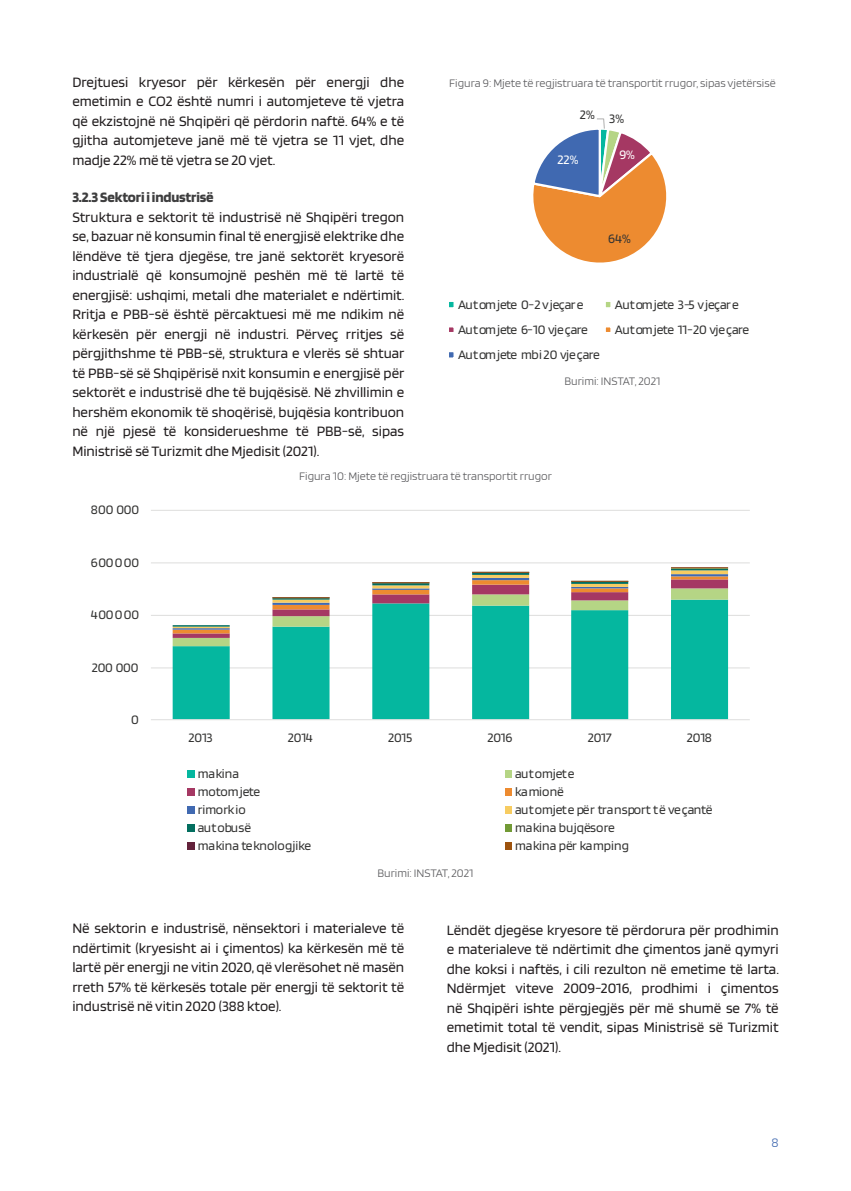
<style>
.page{position:relative;width:851px;height:1191px;background:#fff}
.page>*{position:absolute;margin:0;border:0;box-sizing:border-box;transform-origin:0 0}
.Body{font:15px/19.5px "Blinker";color:#231f20;text-align:justify}
.Subtitle{font:700 15px "Blinker";letter-spacing:-.01em;color:#3e3e3f}
.t1{font:13.5px "Blinker";color:#343433}
.t2{font:13.5px "Blinker";letter-spacing:-.02em;color:#343433}
.t3{font:13.5px "Blinker";color:#fff}
.t4{font:200 13.5px "Blinker";color:#4069b0}
.Footnote{font:200 12px "Blinker";color:#5a5a5d}
</style>
<div class="page">
<svg style="left:533px;top:118px;width:134px;height:145px"></svg>
<div style="left:448px;top:301px;width:6px;height:7px;background:#05b79f"></div>
<div style="left:446px;top:300px;width:9px;height:9px;border:2px solid #fff"></div>
<div style="left:604px;top:301px;width:7px;height:7px;background:#b5d585"></div>
<div style="left:603px;top:300px;width:9px;height:9px;border:2px solid #fff"></div>
<div style="left:448px;top:326px;width:6px;height:7px;background:#a53863"></div>
<div style="left:446px;top:325px;width:9px;height:9px;border:2px solid #fff"></div>
<div style="left:604px;top:326px;width:7px;height:7px;background:#ed8b30"></div>
<div style="left:603px;top:325px;width:9px;height:9px;border:2px solid #fff"></div>
<div style="left:448px;top:351px;width:6px;height:7px;background:#4069b1"></div>
<div style="left:446px;top:350px;width:9px;height:10px;border:2px solid #fff"></div>
<hr style="left:151px;top:667px;width:598px;height:1px;background:#e1e1e0">
<hr style="left:151px;top:615px;width:598px;height:1px;background:#e1e1e0">
<hr style="left:151px;top:562px;width:598px;height:1px;background:#e1e1e0">
<hr style="left:151px;top:510px;width:598px;height:1px;background:#e1e1e0">
<svg style="left:173px;top:646px;width:555px;height:73px;fill:#05b79f"></svg>
<svg style="left:173px;top:576px;width:555px;height:70px"></svg>
<hr style="left:173px;top:628px;width:57px;height:1px;background:#4069b1">
<hr style="left:272px;top:602px;width:57px;height:3px;background:#4069b1">
<hr style="left:372px;top:588px;width:57px;height:2px;background:#4069b1">
<hr style="left:472px;top:578px;width:57px;height:2px;background:#4069b1">
<hr style="left:571px;top:587px;width:57px;height:1px;background:#4069b1">
<hr style="left:671px;top:574px;width:57px;height:2px;background:#4069b1">
<hr style="left:173px;top:626px;width:57px;height:2px;background:#f7cc61">
<hr style="left:272px;top:599px;width:57px;height:3px;background:#f7cc61">
<hr style="left:372px;top:585px;width:57px;height:3px;background:#f7cc61">
<hr style="left:472px;top:575px;width:57px;height:3px;background:#f7cc61">
<hr style="left:571px;top:584px;width:57px;height:3px;background:#f7cc61">
<svg style="left:671px;top:570px;width:57px;height:4px"></svg>
<hr style="left:173px;top:625px;width:57px;height:1px;background:#036e5f">
<hr style="left:272px;top:598px;width:57px;height:1px;background:#036e5f">
<hr style="left:372px;top:583px;width:57px;height:2px;background:#036e5f">
<hr style="left:472px;top:572px;width:57px;height:3px;background:#036e5f">
<hr style="left:571px;top:581px;width:57px;height:3px;background:#036e5f">
<hr style="left:671px;top:569px;width:57px;height:1px;background:#036e5f">
<hr style="left:671px;top:568px;width:57px;height:1px;background:#729a35">
<hr style="left:272px;top:597px;width:57px;height:1px;background:#9d530e">
<hr style="left:372px;top:582px;width:57px;height:1px;background:#9d530e">
<hr style="left:472px;top:572px;width:57px;height:1px;background:#9d530e">
<hr style="left:571px;top:581px;width:57px;height:1px;background:#9d530e">
<hr style="left:671px;top:567px;width:57px;height:1px;background:#9d530e">
<hr style="left:151px;top:719px;width:598px;height:1px;background:#e1e1e0">
<div style="left:188px;top:770px;width:7px;height:7px;background:#05b79f"></div>
<div style="left:505px;top:770px;width:7px;height:7px;background:#b5d585"></div>
<div style="left:188px;top:788px;width:7px;height:7px;background:#a53863"></div>
<div style="left:505px;top:788px;width:7px;height:7px;background:#ed8b30"></div>
<div style="left:188px;top:806px;width:7px;height:7px;background:#4069b1"></div>
<div style="left:505px;top:806px;width:7px;height:7px;background:#f7cc61"></div>
<div style="left:188px;top:824px;width:7px;height:7px;background:#036e5f"></div>
<div style="left:505px;top:824px;width:7px;height:7px;background:#729a35"></div>
<div style="left:188px;top:842px;width:7px;height:7px;background:#63223b"></div>
<div style="left:505px;top:842px;width:7px;height:7px;background:#9d530e"></div>
<p class="Body" style="left:72px;top:72px;width:333px">Drejtuesi kryesor për kërkesën për energji dhe emetimin e CO2 është numri i automjeteve të vjetra që ekzistojnë në Shqipëri që përdorin naftë. 64% e të gjitha automjeteve janë më të vjetra se 11 vjet, dhe madje 22% më të vjetra se 20 vjet.</p>
<p class="Subtitle" style="left:72px;top:190px;width:143px">3.2.3 Sektori i industrisë</p>
<p class="Body" style="left:72px;top:207px;width:333px">Struktura e sektorit të industrisë në Shqipëri tregon se, bazuar në konsumin final të energjisë elektrike dhe lëndëve të tjera djegëse, tre janë sektorët kryesorë industrialë që konsumojnë peshën më të lartë të energjisë: ushqimi, metali dhe materialet e ndërtimit.<br>Rritja e PBB-së është përcaktuesi më me ndikim në kërkesën për energji në industri. Përveç rritjes së përgjithshme të PBB-së, struktura e vlerës së shtuar të PBB-së së Shqipërisë nxit konsumin e energjisë për sektorët e industrisë dhe të bujqësisë. Në zhvillimin e hershëm ekonomik të shoqërisë, bujqësia kontribuon në një pjesë të konsiderueshme të PBB-së, sipas Ministrisë së Turizmit dhe Mjedisit (2021).</p>
<p class="Footnote" style="left:449px;top:77px;width:328px">Figura 9: Mjete të regjistruara të transportit rrugor, sipas vjetërsisë</p>
<p class="t1" style="left:580px;top:109px;width:46px">2% 3%</p>
<p class="t3" style="left:619px;top:148px;width:17px">9%</p>
<p class="t3" style="left:557px;top:153px;width:22px">22%</p>
<p class="t1" style="left:608px;top:231px;width:24px">64%</p>
<p class="t1" style="left:458px;top:297px;width:127px">Automjete 0-2 vjeçare</p>
<p class="t1" style="left:614px;top:297px;width:125px">Automjete 3-5 vjeçare</p>
<p class="t2" style="left:458px;top:323px;width:131px">Automjete 6-10 vjeçare</p>
<p class="t1" style="left:614px;top:323px;width:136px">Automjete 11-20 vjeçare</p>
<p class="t1" style="left:458px;top:348px;width:143px">Automjete mbi 20 vjeçare</p>
<p class="Footnote" style="left:564px;top:375px;width:97px">Burimi: INSTAT, 2021</p>
<p class="t1" style="left:91px;top:503px;width:50px">800 000</p>
<p class="t1" style="left:91px;top:555px;width:50px">600000</p>
<p class="t1" style="left:91px;top:608px;width:50px">400000</p>
<p class="t1" style="left:92px;top:660px;width:48px">200 000</p>
<p class="t1" style="left:131px;top:713px;width:9px">0</p>
<p class="Footnote" style="left:299px;top:470px;width:254px">Figura 10: Mjete të regjistruara të transportit rrugor</p>
<p class="t1" style="left:188px;top:731px;width:26px">2013</p>
<p class="t1" style="left:288px;top:731px;width:26px">2014</p>
<p class="t1" style="left:388px;top:731px;width:26px">2015</p>
<p class="t1" style="left:487px;top:731px;width:26px">2016</p>
<p class="t1" style="left:587px;top:731px;width:26px">2017</p>
<p class="t1" style="left:686px;top:731px;width:27px">2018</p>
<p class="t1" style="left:198px;top:767px;width:43px">makina</p>
<p class="t1" style="left:515px;top:767px;width:61px">automjete</p>
<p class="t1" style="left:198px;top:785px;width:64px">motomjete</p>
<p class="t1" style="left:515px;top:785px;width:50px">kamionë</p>
<p class="t1" style="left:198px;top:803px;width:49px">rimorkio</p>
<p class="t1" style="left:515px;top:803px;width:199px">automjete për transport të veçantë</p>
<p class="t1" style="left:198px;top:821px;width:55px">autobusë</p>
<p class="t1" style="left:515px;top:821px;width:101px">makina bujqësore</p>
<p class="t1" style="left:198px;top:839px;width:115px">makina teknologjike</p>
<p class="t1" style="left:515px;top:839px;width:115px">makina për kamping</p>
<p class="Footnote" style="left:377px;top:867px;width:97px">Burimi: INSTAT, 2021</p>
<p class="Body" style="left:72px;top:918px;width:333px">Në sektorin e industrisë, nënsektori i materialeve të ndërtimit (kryesisht ai i çimentos) ka kërkesën më të lartë për energji ne vitin 2020, që vlerësohet në masën rreth 57% të kërkesës totale për energji të sektorit të industrisë në vitin 2020 (388 ktoe).</p>
<p class="Body" style="left:446px;top:920px;width:333px">Lëndët djegëse kryesore të përdorura për prodhimin e materialeve të ndërtimit dhe çimentos janë qymyri dhe koksi i naftës, i cili rezulton në emetime të larta.<br>Ndërmjet viteve 2009-2016, prodhimi i çimentos në Shqipëri ishte përgjegjës për më shumë se 7% të emetimit total të vendit, sipas Ministrisë së Turizmit dhe Mjedisit (2021).</p>
<p class="t4" style="left:771px;top:1135px;width:9px">8</p>
</div>
